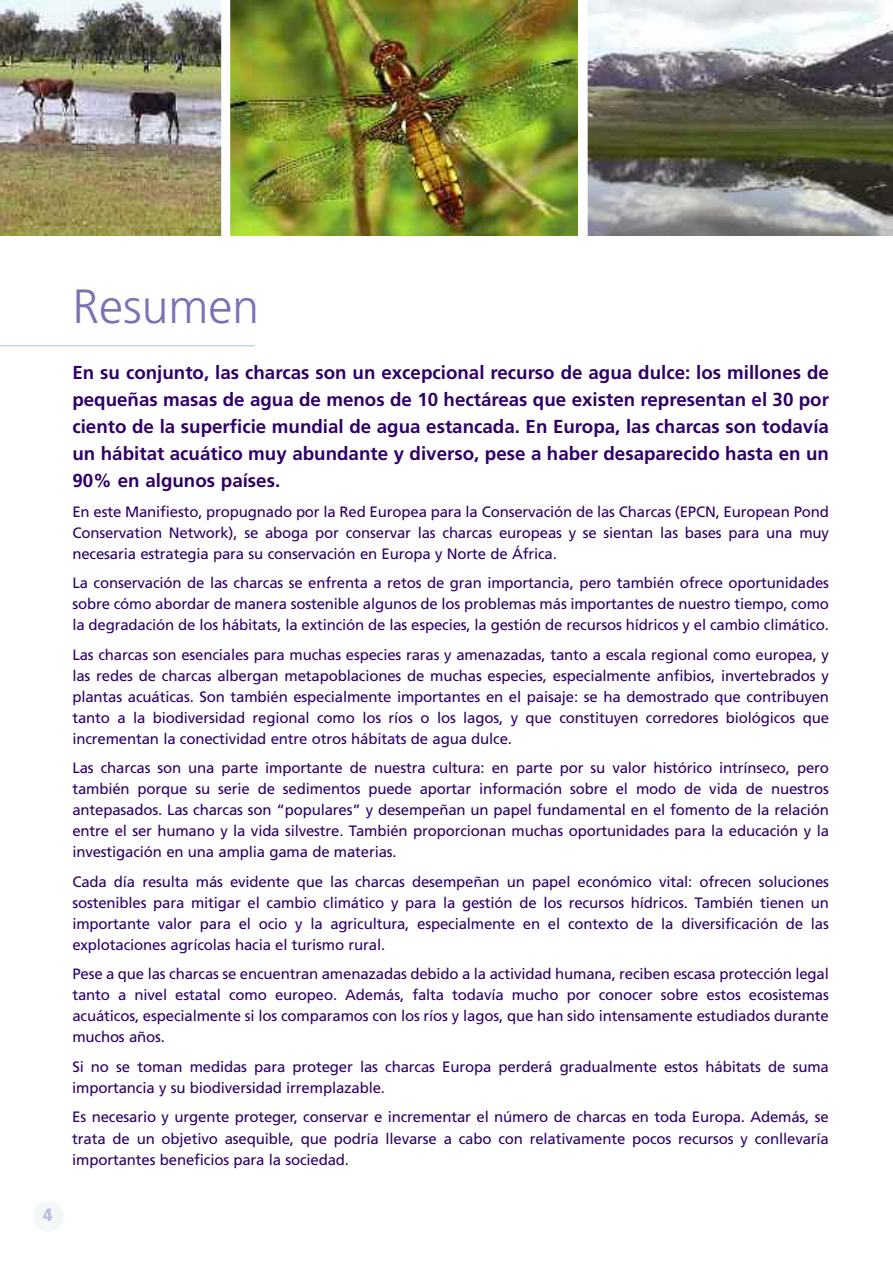
<style>
.page{position:relative;width:893px;height:1263px;background:#fff}
.page>*{position:absolute;margin:0;border:0;box-sizing:border-box;transform-origin:0 0}
.t1{font:300 48px "Frutiger";color:#7a71b6}
.t2{font:700 18.75px/27px "Frutiger";color:#300068;text-align:justify}
.t3{font:900 condensed 18px "Frutiger";color:#bcb8da}
.t4{font:15px/21px "Frutiger";letter-spacing:-.01em;color:#300068;text-align:justify}
</style>
<div class="page">
<img style="left:230px;top:0;width:347px;height:236px">
<hr style="left:0;top:345px;width:255px;height:1px;background:#c0d8e8">
<div style="left:33px;top:1201px;width:31px;height:31px;background:#f2f7fa;border-radius:50%"></div>
<img style="left:0;top:0;width:221px;height:236px">
<img style="left:588px;top:0;width:305px;height:236px">
<p class="t3" style="left:43px;top:1208px;width:11px">4</p>
<h1 class="t1" style="left:72px;top:287px;width:188px">Resumen</h1>
<p class="t2" style="left:72px;top:361px;width:758px">En su conjunto, las charcas son un excepcional recurso de agua dulce: los millones de pequeñas masas de agua de menos de 10 hectáreas que existen representan el 30 por ciento de la superficie mundial de agua estancada. En Europa, las charcas son todavía un hábitat acuático muy abundante y diverso, pese a haber desaparecido hasta en un 90% en algunos países.</p>
<p class="t4" style="left:72px;top:502px;width:758px">En este Manifiesto, propugnado por la Red Europea para la Conservación de las Charcas (EPCN, European Pond Conservation Network), se aboga por conservar las charcas europeas y se sientan las bases para una muy necesaria estrategia para su conservación en Europa y Norte de África.</p>
<p class="t4" style="left:72px;top:574px;width:758px">La conservación de las charcas se enfrenta a retos de gran importancia, pero también ofrece oportunidades sobre cómo abordar de manera sostenible algunos de los problemas más importantes de nuestro tiempo, como la degradación de los hábitats, la extinción de las especies, la gestión de recursos hídricos y el cambio climático.</p>
<p class="t4" style="left:72px;top:645px;width:758px">Las charcas son esenciales para muchas especies raras y amenazadas, tanto a escala regional como europea, y las redes de charcas albergan metapoblaciones de muchas especies, especialmente anfibios, invertebrados y plantas acuáticas. Son también especialmente importantes en el paisaje: se ha demostrado que contribuyen tanto a la biodiversidad regional como los ríos o los lagos, y que constituyen corredores biológicos que incrementan la conectividad entre otros hábitats de agua dulce.</p>
<p class="t4" style="left:72px;top:759px;width:758px">Las charcas son una parte importante de nuestra cultura: en parte por su valor histórico intrínseco, pero también porque su serie de sedimentos puede aportar información sobre el modo de vida de nuestros antepasados. Las charcas son “populares” y desempeñan un papel fundamental en el fomento de la relación entre el ser humano y la vida silvestre. También proporcionan muchas oportunidades para la educación y la investigación en una amplia gama de materias.</p>
<p class="t4" style="left:72px;top:872px;width:758px">Cada día resulta más evidente que las charcas desempeñan un papel económico vital: ofrecen soluciones sostenibles para mitigar el cambio climático y para la gestión de los recursos hídricos. También tienen un importante valor para el ocio y la agricultura, especialmente en el contexto de la diversificación de las explotaciones agrícolas hacia el turismo rural.</p>
<p class="t4" style="left:72px;top:965px;width:758px">Pese a que las charcas se encuentran amenazadas debido a la actividad humana, reciben escasa protección legal tanto a nivel estatal como europeo. Además, falta todavía mucho por conocer sobre estos ecosistemas acuáticos, especialmente si los comparamos con los ríos y lagos, que han sido intensamente estudiados durante muchos años.</p>
<p class="t4" style="left:72px;top:1057px;width:758px">Si no se toman medidas para proteger las charcas Europa perderá gradualmente estos hábitats de suma importancia y su biodiversidad irremplazable.</p>
<p class="t4" style="left:72px;top:1108px;width:758px">Es necesario y urgente proteger, conservar e incrementar el número de charcas en toda Europa. Además, se trata de un objetivo asequible, que podría llevarse a cabo con relativamente pocos recursos y conllevaría importantes beneficios para la sociedad.</p>
</div>
